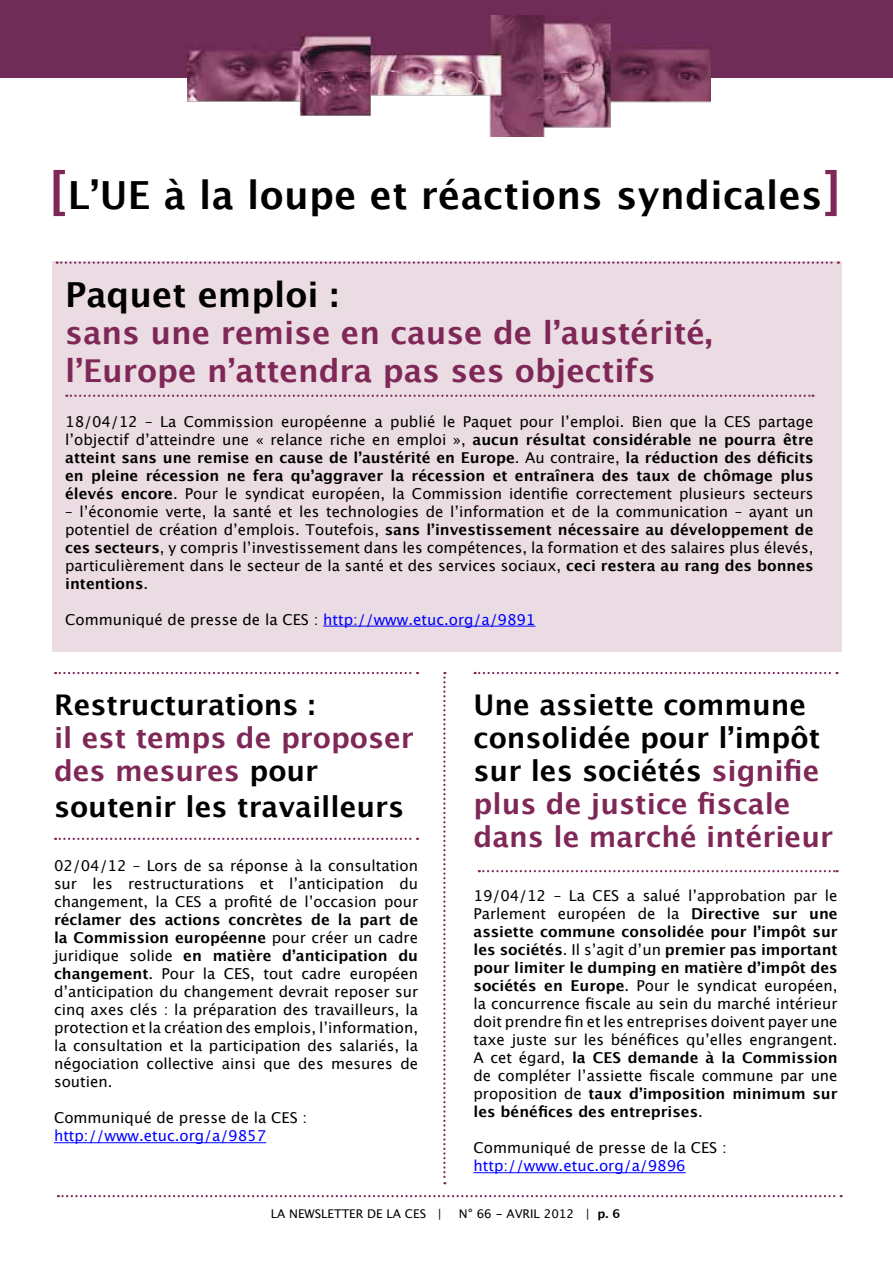
<style>
.page{position:relative;width:893px;height:1263px;background:#fff}
.page>*{position:absolute;margin:0;border:0;box-sizing:border-box;transform-origin:0 0}
.t1{font:700 38.7px "Lucida Grande";letter-spacing:.01em;color:#000}
.t2{font:700 34.5px "Lucida Grande";color:#000}
.t3{font:700 31.5px/37.5px "Lucida Grande";color:#7f2858}
.t4{font:700 28.5px/33px "Lucida Grande";color:#000}
.t5{font:700 28.5px/33px "Lucida Grande";color:#7f2858}
.t6{font:15px/18px "Lucida Grande";color:#000;text-align:justify}
.t7{font:15px "Lucida Grande";color:#00f}
.t8{font:12px "Lucida Grande";color:#000}
.s1{font-size:50.4px;color:#7f2858}
.s2{font-weight:700}
.s3{color:#00f}
.s4{color:#000}
.s5{color:#7f2858}
</style>
<div class="page">
<div style="left:52px;top:261px;width:790px;height:391px;background:#ebdce3"></div>
<div style="left:0;top:0;width:893px;height:78px;background:#6e2c57"></div>
<img style="left:188px;top:15px;width:522px;height:121px">
<svg style="left:57px;top:261px;width:782px;height:3px"></svg>
<svg style="left:66px;top:395px;width:747px;height:2px"></svg>
<svg style="left:443px;top:672px;width:3px;height:512px"></svg>
<svg style="left:58px;top:1195px;width:784px;height:2px"></svg>
<hr style="left:323px;top:626px;width:212px;height:1px;background:#00f">
<svg style="left:55px;top:838px;width:363px;height:2px"></svg>
<svg style="left:479px;top:870px;width:358px;height:2px"></svg>
<hr style="left:54px;top:1142px;width:212px;height:1px;background:#00f">
<hr style="left:473px;top:1172px;width:213px;height:1px;background:#00f">
<svg style="left:55px;top:672px;width:363px;height:2px"></svg>
<svg style="left:475px;top:672px;width:362px;height:2px"></svg>
<h1 class="t1" style="left:49px;top:164px;width:794px"><span class="s1">[</span>L’U E à la loupe et réactions syndicales<span class="s1">]</span></h1>
<h2 class="t2" style="left:65px;top:267px;width:275px">Paquet emploi :</h2>
<h3 class="t3" style="left:65px;top:314px;width:649px">sans une remise en cause de l’austérité, l’Europe n’attendra pas ses objectifs</h3>
<p class="t6" style="left:65px;top:412px;width:750px">18/04/12 – La Commission européenne a publié le Paquet pour l’emploi. Bien que la CES partage l’objectif d’atteindre une « relance riche en emploi », <span class="s2">aucun résultat considérable ne pourra être atteint sans une remise en cause de l’austérité en Europe</span>. Au contraire, <span class="s2">la réduction des déficits en pleine récession ne fera qu’aggraver la récession et entraînera des taux de chômage plus élevés encore</span>. Pour le syndicat européen, la Commission identifie correctement plusieurs secteurs</p>
<p class="t6" style="left:65px;top:502px;width:750px">– l’économie verte, la santé et les technologies de l’information et de la communication – ayant un potentiel de création d’emplois. Toutefois, <span class="s2">sans l’investissement nécessaire au développement de ces secteurs</span>, y compris l’investissement dans les compétences, la formation et des salaires plus élevés, particulièrement dans le secteur de la santé et des services sociaux, <span class="s2">ceci restera au rang des bonnes intentions</span>.</p>
<p class="t6" style="left:65px;top:610px;width:472px">Communiqué de presse de la CES : <span class="s3">http://www.etuc.org/a/9891</span></p>
<h3 class="t4" style="left:54px;top:688px;width:263px">Restructurations :</h3>
<h3 class="t5" style="left:54px;top:721px;width:361px">il est temps de proposer des mesures <span class="s4">pour</span></h3>
<h3 class="t4" style="left:54px;top:790px;width:352px">soutenir les travailleurs</h3>
<p class="t6" style="left:54px;top:857px;width:366px">02/04/12 – Lors de sa réponse à la consultation sur les restructurations et l’anticipation du changement, la CES a profité de l’occasion pour</p>
<p class="t6" style="left:54px;top:911px;width:366px"><span class="s2">réclamer des actions concrètes de la part de la Commission européenne</span> pour créer un cadre juridique solide <span class="s2">en matière d’anticipation du changement</span>. Pour la CES, tout cadre européen d’anticipation du changement devrait reposer sur cinq axes clés : la préparation des travailleurs, la protection et la création des emplois, l’information, la consultation et la participation des salariés, la négociation collective ainsi que des mesures de soutien.</p>
<p class="t6" style="left:54px;top:1109px;width:255px">Communiqué de presse de la CES :</p>
<p class="t7" style="left:54px;top:1127px;width:214px">http://www.etuc.org/a/9857</p>
<h3 class="t4" style="left:473px;top:688px;width:361px">U ne assiette commune consolidée pour l’impôt sur les sociétés <span class="s5">signifie plus de justice fiscale dans le marché intérieur</span></h3>
<p class="t6" style="left:473px;top:887px;width:366px">19/04/12 – La CES a salué l’approbation par le Parlement européen de la <span class="s2">Directive sur une assiette commune consolidée pour l’impôt sur les sociétés</span>. Il s’agit d’un <span class="s2">premier pas important pour limiter le dumping en matière d’impôt des sociétés en Europe</span>. Pour le syndicat européen, la concurrence fiscale au sein du marché intérieur doit prendre fin et les entreprises doivent payer une taxe juste sur les bénéfices qu’elles engrangent.<br>A cet égard, <span class="s2">la CES demande à la Commission </span>de compléter l’assiette fiscale commune par une proposition de <span class="s2">taux d’imposition minimum sur les bénéfices des entreprises</span>.</p>
<p class="t6" style="left:473px;top:1139px;width:255px">Communiqué de presse de la CES :</p>
<p class="t7" style="left:473px;top:1157px;width:214px">http://www.etuc.org/a/9896</p>
<p class="t8" style="left:271px;top:1207px;width:65px">LA NEWSLETTER</p>
<p class="t8" style="left:367px;top:1207px;width:53px">DE LA CES</p>
<p class="t8" style="left:438px;top:1207px;width:6px">|</p>
<p class="t8" style="left:459px;top:1207px;width:163px">N° 66 - AVRIL 2012 | <span class="s2">p. 6</span></p>
</div>
